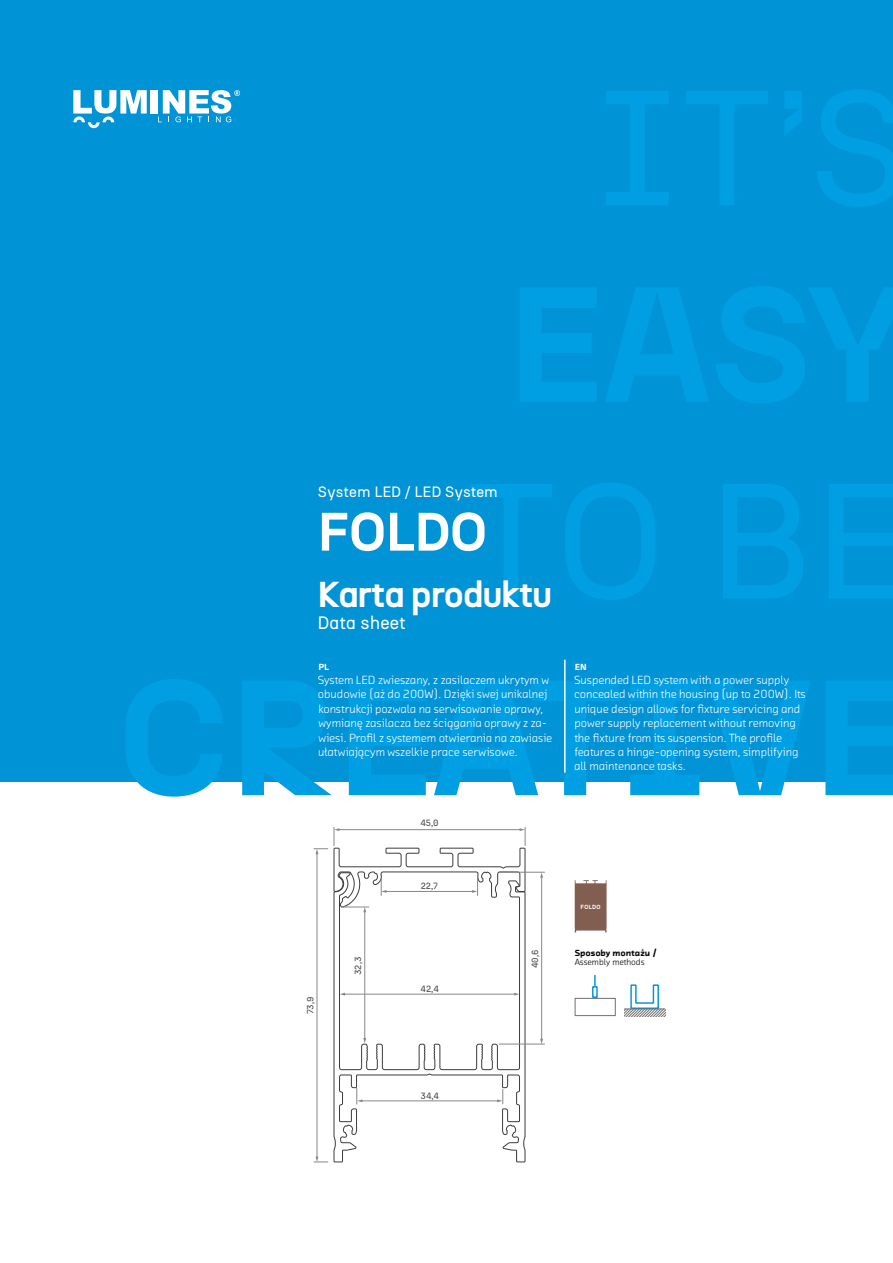
<style>
.page{position:relative;width:893px;height:1263px;background:#fff}
.page>*{position:absolute;margin:0;border:0;box-sizing:border-box;transform-origin:0 0}
.t1{font:700 54px "N27";color:#fff}
.t2{font:700 36px "N27";color:#fff}
.t3{font:18px "N27";color:#fff}
.t4{font:15px "N27";color:#fff}
.t5{font:12px/14.4px "Chambers Sans Pro";color:#fff}
.t6{font:9px "N27";color:#3c3c3b}
.t7{font:900 9px "Chambers Sans Pro";letter-spacing:-.01em;color:#000}
.t8{font:9px "Chambers Sans Pro";letter-spacing:-.01em;color:#000}
.t9{font:900 9px "Chambers Sans Pro";color:#fff}
.t10{font:8.85px "N27";color:#3c3c3b}
.t11{font:700 6px "N27";letter-spacing:.05em;color:#fff}
</style>
<div class="page">
<svg style="left:333px;top:912px;width:193px;height:251px"></svg>
<hr style="left:317px;top:853px;width:1px;height:304px;background:#878787">
<svg style="left:314px;top:1157px;width:14px;height:6px"></svg>
<hr style="left:499px;top:872px;width:46px;height:1px;background:#878787">
<hr style="left:499px;top:1044px;width:46px;height:1px;background:#878787">
<hr style="left:541px;top:877px;width:1px;height:163px;background:#878787">
<svg style="left:540px;top:872px;width:3px;height:6px"></svg>
<hr style="left:364px;top:911px;width:1px;height:128px;background:#878787">
<svg style="left:363px;top:1038px;width:3px;height:5px"></svg>
<hr style="left:344px;top:994px;width:171px;height:1px;background:#878787">
<svg style="left:314px;top:827px;width:212px;height:85px"></svg>
<svg style="left:575px;top:880px;width:32px;height:52px;background:#8d6c5f"></svg>
<div style="left:0;top:0;width:893px;height:781px;background:#0093d6"></div>
<svg style="left:606px;top:91px;width:62px;height:114px"></svg>
<svg style="left:686px;top:91px;width:82px;height:114px"></svg>
<svg style="left:785px;top:91px;width:17px;height:44px"></svg>
<svg style="left:817px;top:90px;width:76px;height:117px"></svg>
<svg style="left:520px;top:288px;width:76px;height:114px"></svg>
<svg style="left:605px;top:288px;width:104px;height:114px"></svg>
<svg style="left:716px;top:286px;width:177px;height:117px"></svg>
<svg style="left:470px;top:484px;width:82px;height:114px"></svg>
<svg style="left:566px;top:483px;width:89px;height:117px"></svg>
<svg style="left:723px;top:484px;width:80px;height:114px"></svg>
<svg style="left:829px;top:484px;width:64px;height:114px"></svg>
<svg style="left:126px;top:679px;width:96px;height:118px"></svg>
<svg style="left:242px;top:681px;width:90px;height:114px"></svg>
<svg style="left:349px;top:681px;width:77px;height:114px"></svg>
<svg style="left:434px;top:680px;width:186px;height:115px"></svg>
<svg style="left:630px;top:681px;width:69px;height:114px"></svg>
<svg style="left:709px;top:681px;width:102px;height:114px"></svg>
<svg style="left:825px;top:681px;width:68px;height:114px"></svg>
<svg style="left:73px;top:90px;width:74px;height:38px"></svg>
<div style="left:151px;top:90px;width:7px;height:24px;background:#fff"></div>
<svg style="left:158px;top:90px;width:82px;height:32px"></svg>
<hr style="left:565px;top:660px;width:1px;height:112px;background:#fff">
<svg style="left:624px;top:984px;width:41px;height:32px"></svg>
<hr style="left:624px;top:1008px;width:41px;height:1px;background:#706f6f">
<div style="left:575px;top:998px;width:41px;height:18px;border:1px solid #706f6f"></div>
<div style="left:592px;top:986px;width:6px;height:12px;border:1px solid #0093d6"></div>
<svg style="left:594px;top:975px;width:2px;height:12px"></svg>
<p class="t4" style="left:318px;top:482px;width:181px">System LED / LED System</p>
<h1 class="t1" style="left:318px;top:498px;width:171px">FOLDO</h1>
<h2 class="t2" style="left:318px;top:572px;width:236px">Karta produktu</h2>
<h3 class="t3" style="left:317px;top:612px;width:90px">Data sheet</h3>
<p class="t9" style="left:319px;top:661px;width:12px">PL</p>
<p class="t5" style="left:318px;top:672px;width:236px">System LED zwieszany, z zasilaczem ukrytym w obudowie (aż do 200W). Dzięki swej unikalnej konstrukcji pozwala na serwisowanie oprawy, wymianę zasilacza bez ściągania oprawy z za&shy;wiesi. Profil z systemem otwierania na zawiasie ułatwiającym wszelkie prace serwisowe.</p>
<p class="t6" style="left:420px;top:817px;width:20px">45,0</p>
<p class="t6" style="left:305px;top:1014px;width:19px;rotate:-90deg">73,9</p>
<p class="t10" style="left:353px;top:975px;width:20px;rotate:-90deg">32,3</p>
<p class="t6" style="left:421px;top:880px;width:19px">22,7</p>
<p class="t6" style="left:420px;top:983px;width:20px">42,4</p>
<p class="t6" style="left:529px;top:968px;width:20px;rotate:-90deg">40,6</p>
<p class="t9" style="left:575px;top:661px;width:13px">EN</p>
<p class="t5" style="left:574px;top:672px;width:233px">Suspended LED system with a power supply concealed within the housing (up to 200W). Its unique design allows for fixture servicing and power supply replacement without removing the fixture from its suspension. The profile features a hinge-opening system, simplifying all maintenance tasks.</p>
<p class="t11" style="left:581px;top:903px;width:21px">FOLDO</p>
<p class="t7" style="left:575px;top:947px;width:83px">Sposoby montażu /</p>
<p class="t8" style="left:575px;top:957px;width:71px">Assembly methods</p>
<p class="t6" style="left:421px;top:1090px;width:20px">34,4</p>
</div>
